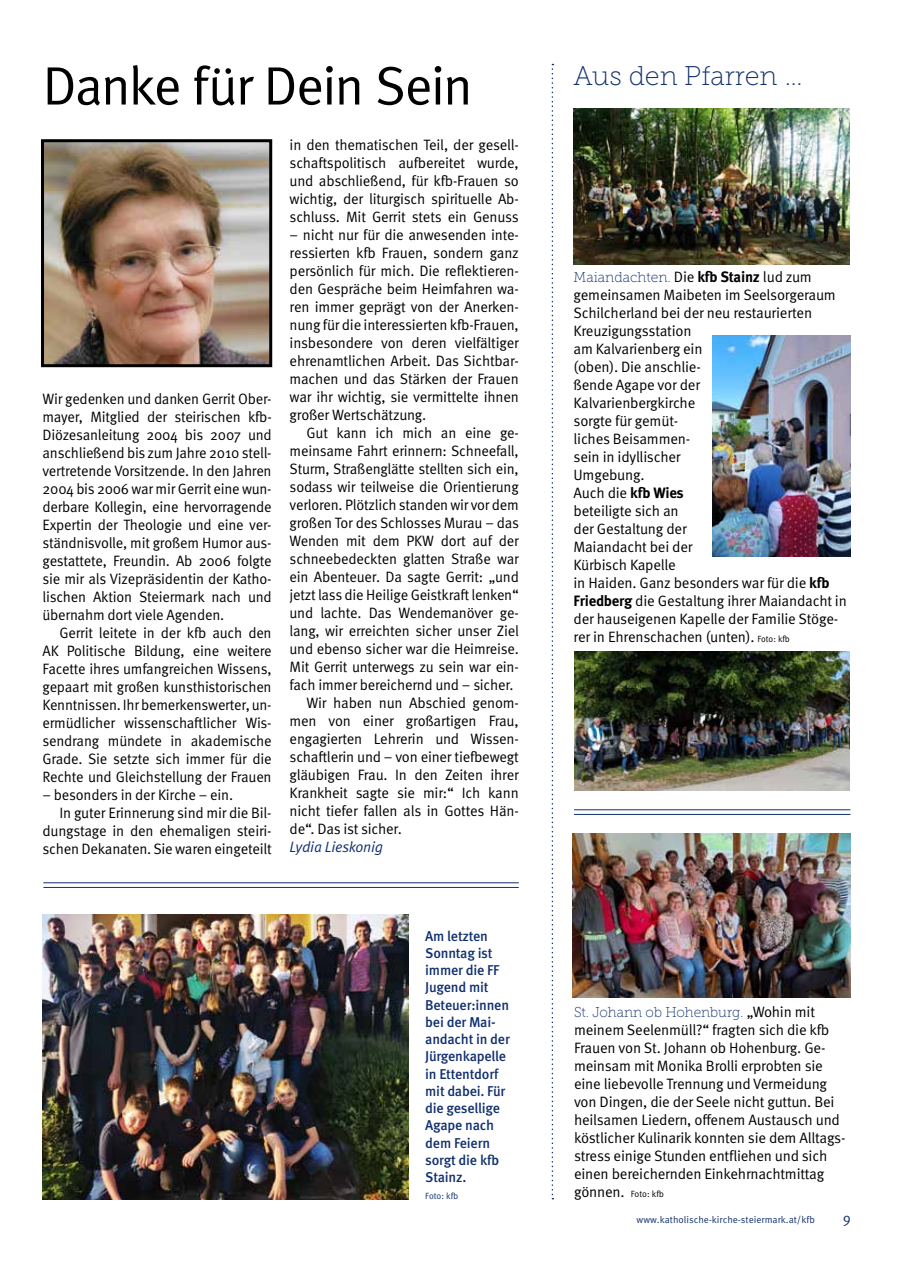
<style>
.page{position:relative;width:910px;height:1276px;background:#fff}
.page>*{position:absolute;margin:0;border:0;box-sizing:border-box;transform-origin:0 0}
.t1{font:54px "Meta OT Norm";letter-spacing:-.04em;color:#000}
.t2{font:27px "Museo Slab 100";color:#11306e}
.t3{font:15px/18px "Meta OT Norm";letter-spacing:-.015em;color:#000}
.t4{font:15px/18px "Meta OT Norm";letter-spacing:-.015em;color:#000;text-align:justify;scale:.96 1}
.t5{font:15px "Meta OT Norm Ita";letter-spacing:-.015em;color:#11306e}
.t6{font:500 14.25px/17.2px "Meta OT";letter-spacing:-.015em;color:#11306e}
.t7{font:14.25px "Museo Slab 100";color:#11306e}
.t8{font:14.25px "Museo Slab 100";color:#11306e;scale:.96 1}
.t9{font:14.25px "Meta OT Norm";color:#11306e}
.t10{font:9.75px "Meta OT Norm";color:#11306e}
.t11{font:9px "Meta OT Norm";letter-spacing:-.005em;color:#000}
.t12{font:9px "Meta OT Norm";letter-spacing:-.005em;color:#11306e}
.s1{font-family:"Meta OT Norm";font-size:15px;color:#000}
.s2{font-family:"Meta OT";font-weight:700;font-size:15px;color:#000}
.s3{font-family:"Meta OT";font-weight:700}
.s4{font-size:9px}
.s5{font-size:15px}
</style>
<div class="page">
<svg style="left:552px;top:64px;width:1px;height:1135px"></svg>
<img style="left:573px;top:833px;width:277px;height:165px">
<img style="left:574px;top:651px;width:275px;height:140px">
<img style="left:573px;top:108px;width:277px;height:156px">
<img style="left:712px;top:335px;width:138px;height:221px">
<div style="left:575px;top:819px;width:289px;height:16px;background:#fff;opacity:.75"></div>
<hr style="left:574px;top:814px;width:276px;height:1px;background:#11306e">
<div style="left:575px;top:814px;width:289px;height:17px;background:#fff"></div>
<hr style="left:574px;top:809px;width:276px;height:1px;background:#11306e">
<img style="left:45px;top:143px;width:223px;height:220px">
<div style="left:41px;top:139px;width:231px;height:228px;border:3px solid #000"></div>
<hr style="left:43px;top:887px;width:476px;height:1px;background:#11306e">
<div style="left:45px;top:887px;width:487px;height:17px;background:#fff"></div>
<hr style="left:43px;top:882px;width:476px;height:1px;background:#11306e">
<img style="left:43px;top:914px;width:365px;height:285px">
<h1 class="t1" style="left:43px;top:53px;width:432px">Danke für Dein Sein</h1>
<p class="t4" style="left:43px;top:390px;width:240px">Wir gedenken und danken Gerrit Ober&shy;mayer, Mitglied der steirischen kfb-Diözesanleitung 2004 bis 2007 und anschließend bis zum Jahre 2010 stell&shy;vertretende Vorsitzende. In den Jahren 2004 bis 2006 war mir Gerrit eine wun&shy;derbare Kollegin, eine hervorragende Expertin der Theologie und eine ver&shy;ständnisvolle, mit großem Humor aus&shy;gestattete, Freundin. Ab 2006 folgte sie mir als Vizepräsidentin der Katho&shy;lischen Aktion Steiermark nach und übernahm dort viele Agenden.</p>
<p class="t4" style="left:43px;top:624px;width:240px;text-indent:17px">Gerrit leitete in der kfb auch den AK Politische Bildung, eine weitere Facette ihres umfangreichen Wissens, gepaart mit großen kunsthistorischen Kenntnissen. Ihr bemerkenswerter, un&shy;ermüdlicher wissenschaftlicher Wis&shy;sendrang mündete in akademische Grade. Sie setzte sich immer für die Rechte und Gleichstellung der Frauen</p>
<p class="t4" style="left:43px;top:786px;width:200px">– besonders in der Kirche – ein.</p>
<p class="t3" style="left:60px;top:804px;width:214px">In guter Erinnerung sind mir die Bil-</p>
<p class="t3" style="left:43px;top:822px;width:231px">dungstage in den ehemaligen steiri-</p>
<p class="t3" style="left:43px;top:840px;width:231px">schen Dekanaten. Sie waren eingeteilt</p>
<p class="t3" style="left:290px;top:136px;width:231px;text-align:justify">in den thematischen Teil, der gesell&shy;schaftspolitisch aufbereitet wurde, und abschließend, für kfb-Frauen so wichtig, der liturgisch spirituelle Ab&shy;schluss. Mit Gerrit stets ein Genuss</p>
<p class="t3" style="left:290px;top:226px;width:231px;text-align:justify">– nicht nur für die anwesenden inte&shy;ressierten kfb Frauen, sondern ganz persönlich für mich. Die reflektieren&shy;den Gespräche beim Heimfahren wa&shy;ren immer geprägt von der Anerken&shy;nung für die interessierten kfb-Frauen, insbesondere von deren vielfältiger ehrenamtlichen Arbeit. Das Sichtbar&shy;machen und das Stärken der Frauen war ihr wichtig, sie vermittelte ihnen großer Wertschätzung.</p>
<p class="t4" style="left:307px;top:424px;width:222px">Gut kann ich mich an eine ge-</p>
<p class="t4" style="left:290px;top:442px;width:240px">meinsame Fahrt erinnern: Schneefall,</p>
<p class="t4" style="left:290px;top:460px;width:240px">Sturm, Straßenglätte stellten sich ein,</p>
<p class="t4" style="left:290px;top:478px;width:240px">sodass wir teilweise die Orientierung</p>
<p class="t4" style="left:290px;top:496px;width:240px">verloren. Plötzlich standen wir vor dem</p>
<p class="t4" style="left:290px;top:514px;width:240px">großen Tor des Schlosses Murau – das</p>
<p class="t4" style="left:290px;top:532px;width:240px">Wenden mit dem PKW dort auf der</p>
<p class="t4" style="left:290px;top:550px;width:240px">schneebedeckten glatten Straße war</p>
<p class="t4" style="left:290px;top:568px;width:240px">ein Abenteuer. Da sagte Gerrit: „und</p>
<p class="t4" style="left:290px;top:586px;width:240px">jetzt lass die Heilige Geistkraft lenken“</p>
<p class="t4" style="left:290px;top:604px;width:240px">und lachte. Das Wendemanöver ge-</p>
<p class="t4" style="left:290px;top:622px;width:240px">lang, wir erreichten sicher unser Ziel</p>
<p class="t4" style="left:290px;top:640px;width:240px">und ebenso sicher war die Heimreise.</p>
<p class="t4" style="left:290px;top:658px;width:240px">Mit Gerrit unterwegs zu sein war ein-</p>
<p class="t4" style="left:290px;top:676px;width:235px">fach immer bereichernd und – sicher.</p>
<p class="t3" style="left:307px;top:694px;width:214px">Wir haben nun Abschied genom-</p>
<p class="t3" style="left:290px;top:712px;width:231px">men von einer großartigen Frau,</p>
<p class="t3" style="left:290px;top:730px;width:231px">engagierten Lehrerin und Wissen-</p>
<p class="t3" style="left:290px;top:748px;width:231px">schaftlerin und – von einer tiefbewegt</p>
<p class="t3" style="left:290px;top:766px;width:231px">gläubigen Frau. In den Zeiten ihrer</p>
<p class="t3" style="left:290px;top:784px;width:231px">Krankheit sagte sie mir:“ Ich kann</p>
<p class="t3" style="left:290px;top:802px;width:231px">nicht tiefer fallen als in Gottes Hän-</p>
<p class="t3" style="left:290px;top:820px;width:114px">de“. Das ist sicher.</p>
<p class="t5" style="left:290px;top:838px;width:95px">Lydia Lieskonig</p>
<p class="t6" style="left:425px;top:927px;width:86px">Am letzten<br>Sonntag ist immer die FF<br>Jugend mit<br>Beteuer:innen bei der Mai&shy;andacht in der<br>Jürgenkapelle in Ettentdorf mit dabei. Für die gesellige<br>Agape nach dem Feiern sorgt die kfb<br>Stainz.</p>
<p class="t12" style="left:425px;top:1191px;width:35px">Foto: kfb</p>
<h2 class="t2" style="left:573px;top:61px;width:231px">Aus den Pfarren …</h2>
<p class="t7" style="left:573px;top:269px;width:240px">Maiandachten. <span class="s1">Die</span> <span class="s2">kfb Stainz</span> <span class="s1">lud zum</span></p>
<p class="t3" style="left:573px;top:286px;width:275px">gemeinsamen Maibeten im Seelsorgeraum<br>Schilcherland bei der neu restaurierten<br>Kreuzigungsstation<br>am Kalvarienberg ein<br>(oben). Die anschlie-<br>ßende Agape vor der<br>Kalvarienbergkirche<br>sorgte für gemüt-<br>liches Beisammen-<br>sein in idyllischer<br>Umgebung.<br>Auch die <span class="s3">kfb Wies<br></span>beteiligte sich an<br>der Gestaltung der<br>Maiandacht bei der<br>Kürbisch Kapelle<br>in Haiden. Ganz besonders war für die <span class="s3">kfb<br>Friedberg</span> die Gestaltung ihrer Maiandacht in der hauseigenen Kapelle der Familie Stöge&shy;rer in Ehrenschachen (unten). <span class="s4">Foto: kfb</span></p>
<p class="t8" style="left:574px;top:1004px;width:253px">St. Johann ob Hohenburg. <span class="s1">„Wohin mit</span></p>
<p class="t3" style="left:574px;top:1021px;width:273px">meinem Seelenmüll?“ fragten sich die kfb Frauen von St. Johann ob Hohenburg. Ge&shy;meinsam mit Monika Brolli erprobten sie eine liebevolle Trennung und Vermeidung von Dingen, die der Seele nicht guttun. Bei heilsamen Liedern, offenem Austausch und köstlicher Kulinarik konnten sie dem Alltags&shy;stress einige Stunden entfliehen und sich einen bereichernden Einkehrnachtmittag</p>
<p class="t11" style="left:574px;top:1188px;width:91px"><span class="s5">gönnen.</span> Foto: kfb</p>
<p class="t10" style="left:637px;top:1213px;width:180px">www.katholische-kirche-steiermark.at/kfb</p>
<p class="t9" style="left:843px;top:1209px;width:10px">9</p>
</div>
